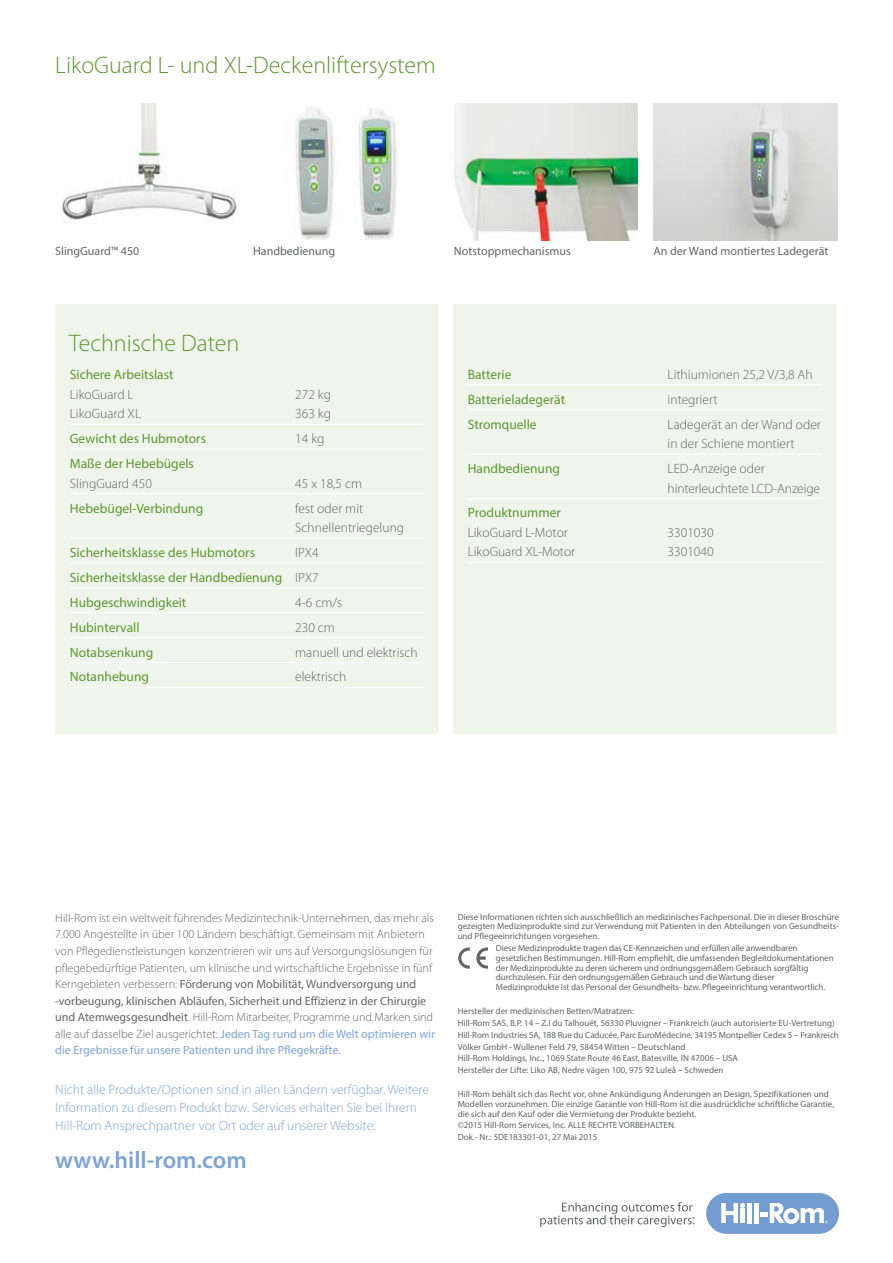
<style>
.page{position:relative;width:893px;height:1263px;background:#fff}
.page>*{position:absolute;margin:0;border:0;box-sizing:border-box;transform-origin:0 0}
.t1{font:300 24px "Myriad Pro";color:#5e9732}
.t2{font:600 24px "Myriad Pro";color:#7ca3dc}
.t3{font:300 13.5px/19.5px "Myriad Pro";color:#646569}
.t4{font:13.5px/24.9px "Myriad Pro";color:#5e9732;text-align:justify}
.t5{font:300 13.5px/18px "Myriad Pro";color:#7ca3dc}
.t6{font:300 12px/16.5px "Myriad Pro";color:#646569}
.t7{font:12px "Myriad Pro";color:#646569}
.t8{font:9px/9.8px "Myriad Pro";color:#646569}
.s1{font-weight:300;color:#646569}
.s2{font-weight:400}
.s3{font-weight:400;color:#7ca3dc}
</style>
<div class="page">
<div style="left:706px;top:1193px;width:133px;height:41px;background:#739cd2;border-radius:20px"></div>
<div style="left:747px;top:1203px;width:5px;height:20px;background:#fff"></div>
<div style="left:754px;top:1203px;width:5px;height:20px;background:#fff"></div>
<svg style="left:721px;top:1203px;width:24px;height:20px"></svg>
<svg style="left:760px;top:1203px;width:68px;height:21px"></svg>
<svg style="left:540px;top:1202px;width:155px;height:25px"></svg>
<div style="left:55px;top:305px;width:384px;height:429px;background:#eff5eb"></div>
<img style="left:654px;top:103px;width:183px;height:138px">
<img style="left:295px;top:107px;width:102px;height:133px">
<img style="left:62px;top:103px;width:175px;height:118px">
<img style="left:454px;top:103px;width:184px;height:138px">
<div style="left:453px;top:304px;width:384px;height:430px;background:#eff5eb"></div>
<hr style="left:70px;top:424px;width:354px;height:1px;background:#fff">
<hr style="left:70px;top:449px;width:354px;height:1px;background:#fff">
<hr style="left:70px;top:493px;width:354px;height:1px;background:#fff">
<hr style="left:70px;top:537px;width:354px;height:2px;background:#fff">
<hr style="left:70px;top:562px;width:354px;height:1px;background:#fff">
<hr style="left:70px;top:587px;width:354px;height:1px;background:#fff">
<hr style="left:70px;top:612px;width:354px;height:1px;background:#fff">
<hr style="left:70px;top:637px;width:354px;height:1px;background:#fff">
<hr style="left:70px;top:662px;width:354px;height:1px;background:#fff">
<hr style="left:70px;top:687px;width:354px;height:1px;background:#fff">
<svg style="left:458px;top:947px;width:12px;height:22px"></svg>
<svg style="left:476px;top:947px;width:12px;height:22px"></svg>
<hr style="left:468px;top:384px;width:354px;height:1px;background:#fff">
<hr style="left:468px;top:409px;width:354px;height:1px;background:#fff">
<hr style="left:468px;top:454px;width:354px;height:1px;background:#fff">
<hr style="left:468px;top:498px;width:354px;height:1px;background:#fff">
<hr style="left:468px;top:562px;width:354px;height:1px;background:#fff">
<h1 class="t1" style="left:55px;top:52px;width:382px">LikoGuard L- und XL-Deckenliftersystem</h1>
<h3 class="t7" style="left:55px;top:244px;width:86px">SlingGuard™ 450</h3>
<h3 class="t7" style="left:253px;top:244px;width:84px">Handbedienung</h3>
<h3 class="t7" style="left:454px;top:244px;width:118px">Notstoppmechanismus</h3>
<h3 class="t7" style="left:654px;top:244px;width:176px">An der Wand montiertes Ladegerät</h3>
<h1 class="t1" style="left:69px;top:330px;width:172px">Technische Daten</h1>
<h2 class="t4" style="left:70px;top:362px;width:105px">Sichere Arbeitslast</h2>
<h2 class="t3" style="left:70px;top:385px;width:65px">LikoGuard L</h2>
<h2 class="t3" style="left:295px;top:385px;width:37px">272 kg</h2>
<h2 class="t3" style="left:70px;top:404px;width:73px">LikoGuard XL</h2>
<h2 class="t3" style="left:295px;top:404px;width:37px">363 kg</h2>
<h2 class="t4" style="left:70px;top:426px;width:138px">Gewicht des Hubmotors</h2>
<h2 class="t3" style="left:295px;top:429px;width:31px">14 kg</h2>
<h2 class="t4" style="left:70px;top:451px;width:126px">Maße der Hebebügels</h2>
<h2 class="t3" style="left:70px;top:474px;width:84px">SlingGuard 450</h2>
<h2 class="t3" style="left:295px;top:474px;width:69px">45 x 18,5 cm</h2>
<h2 class="t4" style="left:70px;top:495px;width:135px">Hebebügel-Verbindung</h2>
<h2 class="t3" style="left:295px;top:498px;width:110px">fest oder mit<br>Schnellentriegelung</h2>
<h2 class="t4" style="left:70px;top:540px;width:187px">Sicherheitsklasse des Hubmotors</h2>
<h2 class="t4" style="left:70px;top:540px;width:250px;text-indent:225px"><span class="s1">IPX4<br></span>Sicherheitsklasse der Handbedienung <span class="s1">IPX7<br></span>Hubgeschwindigkeit</h2>
<h2 class="t3" style="left:295px;top:593px;width:49px">4-6 cm/s</h2>
<h2 class="t4" style="left:70px;top:614px;width:71px">Hubintervall</h2>
<h2 class="t3" style="left:295px;top:618px;width:41px">230 cm</h2>
<h2 class="t4" style="left:70px;top:639px;width:85px">Notabsenkung</h2>
<h2 class="t3" style="left:295px;top:642px;width:124px">manuell und elektrisch</h2>
<h2 class="t4" style="left:70px;top:664px;width:81px">Notanhebung</h2>
<h2 class="t3" style="left:295px;top:667px;width:53px">elektrisch</h2>
<h2 class="t4" style="left:468px;top:362px;width:45px">Batterie</h2>
<h2 class="t3" style="left:668px;top:365px;width:147px">Lithiumionen 25,2 V/3,8 Ah</h2>
<h2 class="t4" style="left:468px;top:387px;width:99px">Batterieladegerät</h2>
<h2 class="t3" style="left:668px;top:390px;width:51px">integriert</h2>
<h2 class="t4" style="left:468px;top:411px;width:70px">Stromquelle</h2>
<h2 class="t3" style="left:668px;top:415px;width:155px">Ladegerät an der Wand oder in der Schiene montiert</h2>
<h2 class="t4" style="left:468px;top:456px;width:94px">Handbedienung</h2>
<h2 class="t3" style="left:668px;top:459px;width:154px">LED-Anzeige oder hinterleuchtete LCD-Anzeige</h2>
<h2 class="t4" style="left:468px;top:500px;width:95px">Produktnummer</h2>
<h2 class="t3" style="left:468px;top:523px;width:102px">LikoGuard L-Motor</h2>
<h2 class="t3" style="left:668px;top:523px;width:48px">3301030</h2>
<h2 class="t3" style="left:468px;top:542px;width:109px">LikoGuard XL-Motor</h2>
<h2 class="t3" style="left:668px;top:542px;width:48px">3301040</h2>
<p class="t6" style="left:55px;top:910px;width:381px">Hill-Rom ist ein weltweit führendes Medizintechnik-Unternehmen, das mehr als 7.000 Angestellte in über 100 Ländern beschäftigt. Gemeinsam mit Anbietern von Pflegedienstleistungen konzentrieren wir uns auf Versorgungslösungen für pflegebedürftige Patienten, um klinische und wirtschaftliche Ergebnisse in fünf Kerngebieten verbessern: <span class="s2">Förderung von Mobilität, Wundversorgung und -vorbeugung, klinischen Abläufen, Sicherheit und Effizienz in der Chirurgie und Atemwegsgesundheit</span>. Hill-Rom Mitarbeiter, Programme und Marken sind alle auf dasselbe Ziel ausgerichtet: <span class="s3">Jeden Tag rund um die Welt optimieren wir die Ergebnisse für unsere Patienten und ihre Pflegekräfte.</span></p>
<h2 class="t5" style="left:55px;top:1081px;width:375px">Nicht alle Produkte/Optionen sind in allen Ländern verfügbar. Weitere<br>Information zu diesem Produkt bzw. Services erhalten Sie bei Ihrem<br>Hill-Rom Ansprechpartner vor Ort oder auf unserer Website:</h2>
<h1 class="t2" style="left:55px;top:1144px;width:193px">www.hill-rom.com</h1>
<p class="t8" style="left:458px;top:912px;width:383px;text-align:justify">Diese Informationen richten sich ausschließlich an medizinisches Fachpersonal. Die in dieser Broschüre gezeigten Medizinprodukte sind zur Verwendung mit Patienten in den Abteilungen von Gesundheits&shy;und Pflegeeinrichtungen vorgesehen.</p>
<p class="t8" style="left:496px;top:943px;width:339px">Diese Medizinprodukte tragen das CE-Kennzeichen und erfüllen alle anwendbaren gesetzlichen Bestimmungen. Hill-Rom empfiehlt, die umfassenden Begleitdokumentationen der Medizinprodukte zu deren sicherem und ordnungsgemäßem Gebrauch sorgfältig durchzulesen. Für den ordnungsgemäßen Gebrauch und die Wartung dieser Medizinprodukte ist das Personal der Gesundheits- bzw. Pflegeeinrichtung verantwortlich.</p>
<p class="t8" style="left:458px;top:1005px;width:383px;line-height:11.9px">Hersteller der medizinischen Betten/Matratzen:<br>Hill-Rom SAS, B.P. 14 – Z.I du Talhouët, 56330 Pluvigner – Frankreich (auch autorisierte EU-Vertretung)<br>Hill-Rom Industries SA, 188 Rue du Caducée, Parc EuroMédecine, 34195 Montpellier Cedex 5 – Frankreich Völker GmbH - Wullener Feld 79, 58454 Witten – Deutschland<br>Hill-Rom Holdings, Inc., 1069 State Route 46 East, Batesville, IN 47006 – USA<br>Hersteller der Lifte: Liko AB, Nedre vägen 100, 975 92 Luleå – Schweden</p>
<p class="t8" style="left:458px;top:1089px;width:378px">Hill-Rom behält sich das Recht vor, ohne Ankündigung Änderungen an Design, Spezifikationen und<br>Modellen vorzunehmen. Die einzige Garantie von Hill-Rom ist die ausdrückliche schriftliche Garantie, die sich auf den Kauf oder die Vermietung der Produkte bezieht.</p>
<p class="t8" style="left:458px;top:1119px;width:220px;line-height:11.9px">©2015 Hill-Rom Services, Inc. ALLE RECHTE VORBEHALTEN.<br>Dok.- Nr.: 5DE183301-01, 27 Mai 2015</p>
</div>
